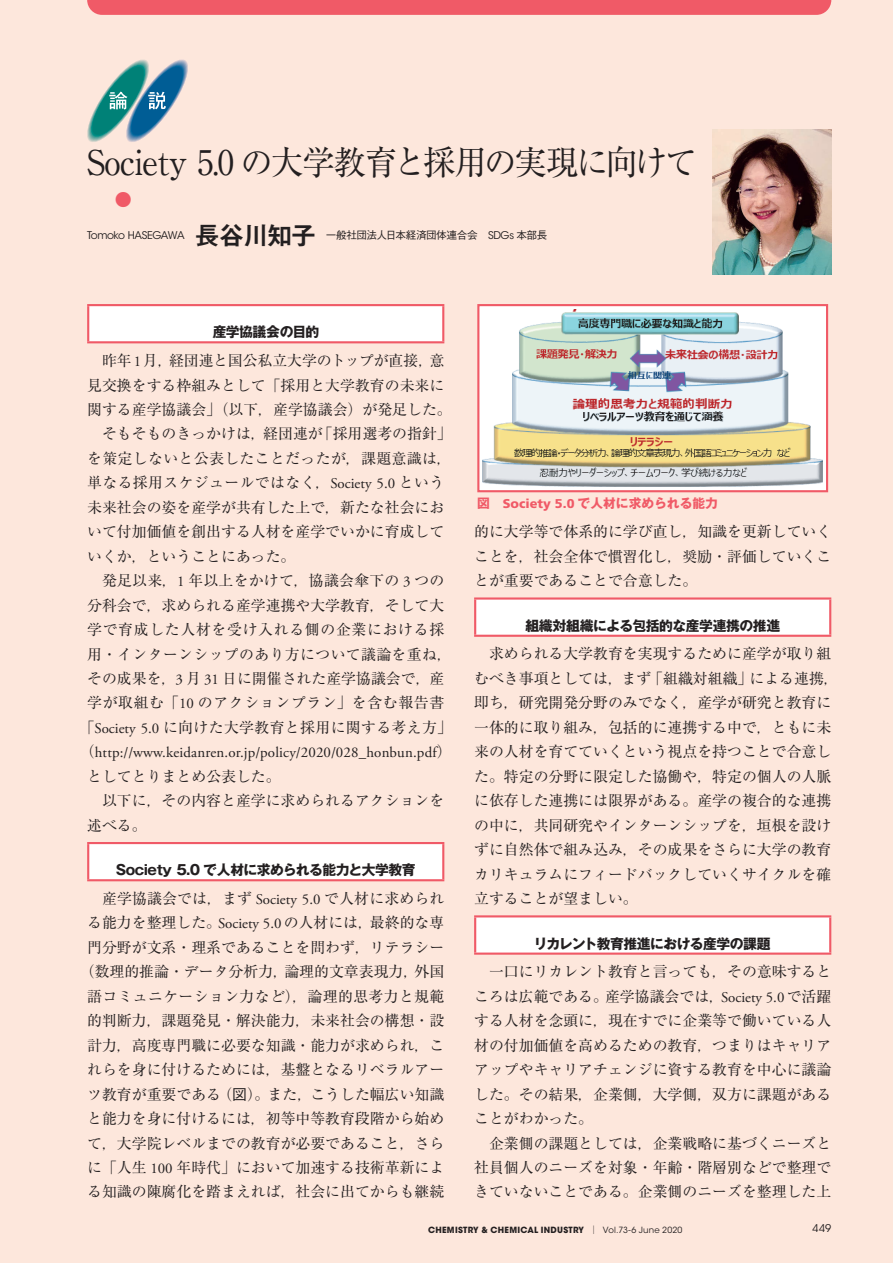
<style>
.page{position:relative;width:893px;height:1263px;background:#fde7dc}
.page>*{position:absolute;margin:0;border:0;box-sizing:border-box;transform-origin:0 0}
.t1{font:34.05px "Ryumin Pr 6";letter-spacing:-.03em;color:#231f20;scale:.95 1}
.t2{font:25.5px "Midashi Go Pr 6 MB31";letter-spacing:-.055em;color:#231f20}
.t3{font:16.95px "Ryumin Pr 6";color:#f05a67}
.t4{font:14.85px/24.5px "Ryumin Pr 6";color:#231f20}
.t5{font:14.85px "Ryumin Pr 6";letter-spacing:.025em;color:#231f20}
.t6{font:14.85px "Adobe Garamond Pro";letter-spacing:.01em;color:#231f20}
.t7{font:14.85px "Ryumin Pr 6";letter-spacing:.045em;color:#231f20}
.t8{font:700 13.8px "Gothic MB101 Pr 6";letter-spacing:-.035em;color:#231f20}
.t9{font:700 12.75px "Gothic MB101 Pr 6";color:#f05a67}
.t10{font:500 10.65px "Gothic BBB Pr 6";letter-spacing:-.045em;color:#231f20}
.t11{font:10.65px "ITC Avant Garde Std";letter-spacing:-.045em;color:#231f20}
.t12{font:700 8.55px "ITC Avant Garde Std";letter-spacing:.03em;color:#231f20}
.s1{font-family:"ITC Avant Garde Std";font-weight:400}
.s2{font-family:"Adobe Garamond Pro"}
.s3{font-family:"Ryumin Pr 6"}
.s4{font-size:16.05px}
.s5{font-family:"Gothic BBB Pr 6";font-weight:500}
.s6{font-family:"Frutiger LT Std";font-weight:900}
.s7{font-family:"Ryumin Pr 6";font-weight:400}
.s8{font-weight:400}
</style>
<div class="page">
<svg style="left:87px;top:60px;width:101px;height:82px"></svg>
<svg style="left:87px;top:0;width:744px;height:15px;background:#f05c68"></svg>
<div style="left:88px;top:305px;width:355px;height:37px;background:#fff"></div>
<hr style="left:87px;top:304px;width:357px;height:2px;background:#f05a67">
<hr style="left:87px;top:306px;width:2px;height:35px;background:#f05a67">
<hr style="left:442px;top:306px;width:2px;height:35px;background:#f05a67">
<hr style="left:87px;top:341px;width:357px;height:2px;background:#f05a67">
<div style="left:88px;top:843px;width:355px;height:37px;background:#fff"></div>
<hr style="left:87px;top:842px;width:357px;height:2px;background:#f05a67">
<hr style="left:87px;top:844px;width:2px;height:35px;background:#f05a67">
<hr style="left:442px;top:844px;width:2px;height:35px;background:#f05a67">
<hr style="left:87px;top:879px;width:357px;height:2px;background:#f05a67">
<div style="left:475px;top:598px;width:355px;height:38px;background:#fff"></div>
<hr style="left:474px;top:597px;width:357px;height:3px;background:#f05a67">
<hr style="left:474px;top:600px;width:2px;height:35px;background:#f05a67">
<hr style="left:829px;top:600px;width:2px;height:35px;background:#f05a67">
<hr style="left:474px;top:635px;width:357px;height:2px;background:#f05a67">
<div style="left:475px;top:916px;width:355px;height:38px;background:#fff"></div>
<hr style="left:474px;top:915px;width:357px;height:2px;background:#f05a67">
<hr style="left:474px;top:917px;width:2px;height:35px;background:#f05a67">
<hr style="left:829px;top:917px;width:2px;height:35px;background:#f05a67">
<hr style="left:474px;top:952px;width:357px;height:3px;background:#f05a67">
<img style="left:712px;top:130px;width:119px;height:144px">
<div style="left:478px;top:305px;width:349px;height:186px;background:#fff"></div>
<img style="left:483px;top:309px;width:340px;height:178px">
<div style="left:477px;top:304px;width:351px;height:188px;border:2px solid #f05a67"></div>
<h1 class="t1" style="left:87px;top:135px;width:644px">Society 5.0 の大学教育と採用の実現に向けて</h1>
<p class="t3" style="left:115px;top:187px;width:19px">●</p>
<p class="t11" style="left:87px;top:229px;width:99px">Tomoko HASEGAWA</p>
<h2 class="t2" style="left:194px;top:215px;width:123px">長谷川知子</h2>
<p class="t10" style="left:316px;top:226px;width:233px">　一般社団法人日本経済団体連合会　<span class="s1">SDGs</span> 本部長</p>
<p class="t8" style="left:213px;top:321px;width:108px">産学協議会の目的</p>
<p class="t4" style="left:87px;top:347px;width:359px">　昨年<span class="s2">1</span>月，経団連と国公私立大学のトップが直接，意</p>
<p class="t4" style="left:87px;top:372px;width:359px">見交換をする枠組みとして「採用と大学教育の未来に</p>
<p class="t4" style="left:87px;top:396px;width:366px">関する産学協議会」（以下，産学協議会）が発足した。</p>
<p class="t4" style="left:87px;top:421px;width:366px">　そもそものきっかけは，経団連が「採用選考の指針」</p>
<p class="t5" style="left:87px;top:447px;width:366px">を策定しないと公表したことだったが，課題意識は，</p>
<p class="t5" style="left:87px;top:471px;width:359px">単なる採用スケジュールではなく，<span class="s2">Society 5.0</span> という</p>
<p class="t4" style="left:87px;top:494px;width:359px">未来社会の姿を産学が共有した上で，新たな社会にお</p>
<p class="t4" style="left:87px;top:519px;width:359px">いて付加価値を創出する人材を産学でいかに育成して</p>
<p class="t4" style="left:87px;top:543px;width:210px">いくか，ということにあった。</p>
<p class="t4" style="left:87px;top:568px;width:359px">　発足以来，<span class="s2">1</span> 年以上をかけて，協議会傘下の <span class="s2">3</span> つの</p>
<p class="t4" style="left:87px;top:592px;width:359px">分科会で，求められる産学連携や大学教育，そして大</p>
<p class="t7" style="left:87px;top:618px;width:359px">学で育成した人材を受け入れる側の企業における採</p>
<p class="t5" style="left:87px;top:642px;width:366px">用・インターンシップのあり方について議論を重ね，</p>
<p class="t4" style="left:87px;top:665px;width:359px">その成果を，<span class="s2">3</span> 月 <span class="s2">31</span> 日に開催された産学協議会で，産</p>
<p class="t7" style="left:87px;top:691px;width:359px">学が取組む「<span class="s2">10</span> のアクションプラン」を含む報告書</p>
<p class="t5" style="left:80px;top:716px;width:374px">「<span class="s2">Society 5.0</span> に向けた大学教育と採用に関する考え方」</p>
<p class="t6" style="left:80px;top:744px;width:374px"><span class="s3">（</span>http:<span class="s4">//</span>www.keidanren.or.jp<span class="s4">/</span>policy<span class="s4">/</span>2020<span class="s4">/</span>028_honbun.pdf<span class="s3">）</span></p>
<p class="t4" style="left:87px;top:763px;width:359px">としてとりまとめ公表した。<br>　以下に，その内容と産学に求められるアクションを述べる。</p>
<p class="t8" style="left:116px;top:859px;width:302px">Society 5.0 で人材に求められる能力と大学教育</p>
<p class="t4" style="left:80px;top:885px;width:366px;text-align:center">　産学協議会では，まず <span class="s2">Society 5.0</span> で人材に求められる能力を整理した。<span class="s2">Society 5.0</span>の人材には，最終的な専門分野が文系・理系であることを問わず，リテラシー（数理的推論・データ分析力，論理的文章表現力，外国語コミュニケーション力など），論理的思考力と規範的判断力，課題発見・解決能力，未来社会の構想・設計力，高度専門職に必要な知識・能力が求められ，これらを身に付けるためには，基盤となるリベラルアーツ教育が重要である（<span class="s5">図</span>）。また，こうした幅広い知識と能力を身に付けるには，初等中等教育段階から始めて，大学院レベルまでの教育が必要であること，さらに「人生 <span class="s2">100</span> 年時代」において加速する技術革新による知識の陳腐化を踏まえれば，社会に出てからも継続</p>
<p class="t9" style="left:477px;top:492px;width:242px">図　<span class="s6">Society 5.0</span> で人材に求められる能力</p>
<p class="t4" style="left:474px;top:519px;width:359px;text-align:justify">的に大学等で体系的に学び直し，知識を更新していくことを，社会全体で慣習化し，奨励・評価していくことが重要であることで合意した。</p>
<p class="t8" style="left:525px;top:614px;width:256px">組織対組織による包括的な産学連携の推進</p>
<p class="t4" style="left:474px;top:641px;width:366px">　求められる大学教育を実現するために産学が取り組むべき事項としては，まず「組織対組織」による連携，即ち，研究開発分野のみでなく，産学が研究と教育に一体的に取り組み，包括的に連携する中で，ともに未来の人材を育てていくという視点を持つことで合意した。特定の分野に限定した協働や，特定の個人の人脈に依存した連携には限界がある。産学の複合的な連携の中に，共同研究やインターンシップを，垣根を設けずに自然体で組み込み，その成果をさらに大学の教育カリキュラムにフィードバックしていくサイクルを確立することが望ましい。</p>
<p class="t8" style="left:534px;top:932px;width:238px">リカレント教育推進における産学の課題</p>
<p class="t4" style="left:474px;top:959px;width:359px">　一口にリカレント教育と言っても，その意味するところは広範である。産学協議会では，<span class="s2">Society 5.0</span>で活躍する人材を念頭に，現在すでに企業等で働いている人材の付加価値を高めるための教育，つまりはキャリアアップやキャリアチェンジに資する教育を中心に議論した。その結果，企業側，大学側，双方に課題があることがわかった。<br>　企業側の課題としては，企業戦略に基づくニーズと社員個人のニーズを対象・年齢・階層別などで整理できていないことである。企業側のニーズを整理した上</p>
<p class="t12" style="left:428px;top:1224px;width:256px">CHEMISTRY &amp; CHEMICAL INDUSTRY <span class="s7">│</span> <span class="s8">Vol.73-6 June 2020</span></p>
<p class="t11" style="left:813px;top:1222px;width:20px">449</p>
</div>
